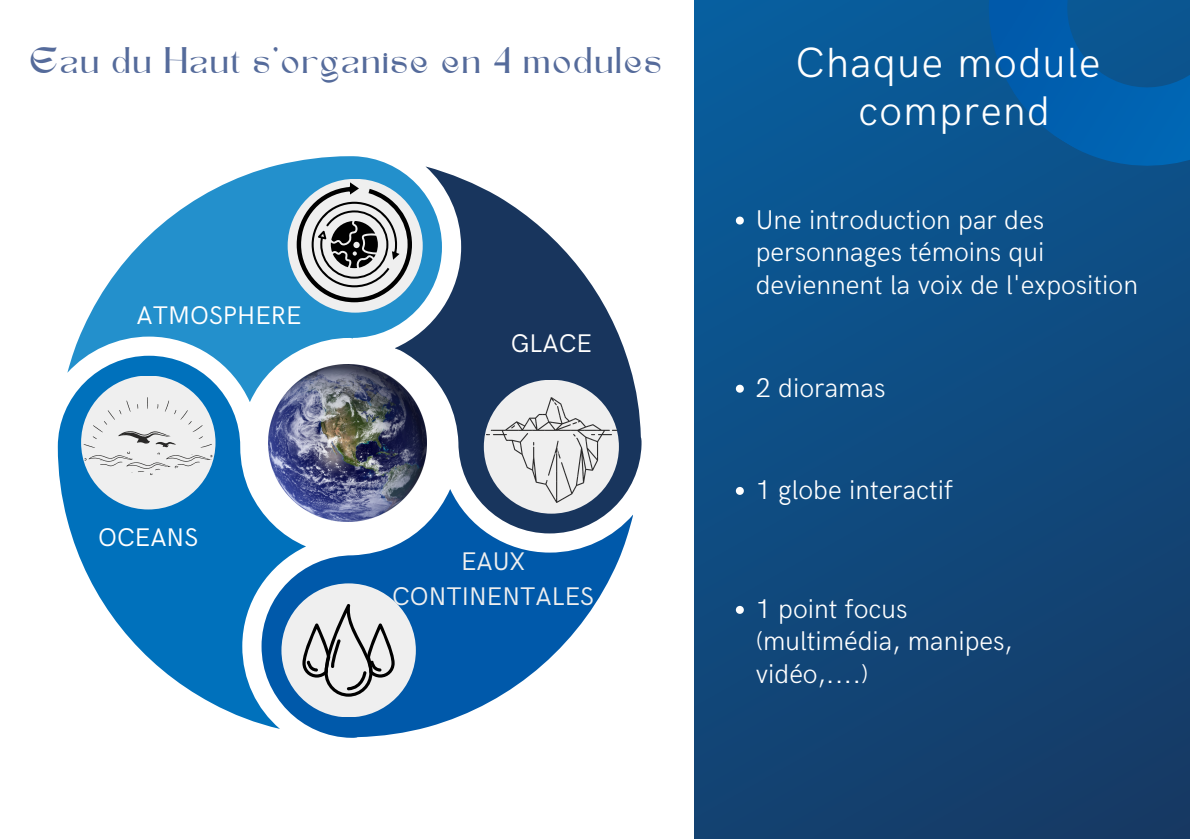
<style>
.page{position:relative;width:1190px;height:839px;background:#fff}
.page>*{position:absolute;margin:0;border:0;box-sizing:border-box;transform-origin:0 0}
.t1{font:300 42.2px "HK Grotesk";letter-spacing:.035em;color:#fff}
.t2{font:300 41.6px "HK Grotesk";letter-spacing:.035em;color:#fff}
.t3{font:37px "SEGO";letter-spacing:.035em;color:#556b9b}
.t4{font:300 27.2px/32.4px "HK Grotesk";color:#fff}
.t5{font:25.6px "HK Grotesk";color:#fff}
.t6{font:25.6px/35.6px "HK Grotesk";color:#efefef;text-align:center}
</style>
<div class="page">
<div style="left:694px;top:0;width:496px;height:838px;background:linear-gradient(to bottom,#085d9c,#153c68)"></div>
<svg style="left:930px;top:0;width:260px;height:225px;background:#075798"></svg>
<svg style="left:58px;top:402px;width:211px;height:322px;fill:#0071bc"></svg>
<svg style="left:426px;top:171px;width:215px;height:318px;fill:#18355d"></svg>
<svg style="left:67px;top:156px;width:375px;height:246px;fill:#2390cc"></svg>
<svg style="left:262px;top:489px;width:371px;height:248px;fill:#0059aa"></svg>
<div style="left:288px;top:179px;width:135px;height:133px;background:#efefef;border-radius:50%"></div>
<div style="left:281px;top:583px;width:135px;height:134px;background:#efefef;border-radius:50%"></div>
<div style="left:81px;top:375px;width:134px;height:134px;background:#efefef;border-radius:50%"></div>
<div style="left:484px;top:379px;width:135px;height:134px;background:#efefef;border-radius:50%"></div>
<img style="left:269px;top:364px;width:157px;height:157px">
<svg style="left:84px;top:397px;width:128px;height:78px"></svg>
<img style="left:486px;top:397px;width:131px;height:105px">
<svg style="left:297px;top:182px;width:115px;height:120px"></svg>
<svg style="left:302px;top:604px;width:93px;height:92px"></svg>
<svg style="left:736px;top:216px;width:8px;height:8px"></svg>
<svg style="left:736px;top:384px;width:8px;height:8px"></svg>
<svg style="left:736px;top:487px;width:8px;height:8px"></svg>
<svg style="left:736px;top:606px;width:8px;height:8px"></svg>
<p class="t3" style="left:31px;top:45px;width:634px">Eau du Haut s'organise en 4 modules</p>
<p class="t1" style="left:795px;top:39px;width:306px">Chaque module</p>
<p class="t2" style="left:858px;top:87px;width:193px">comprend</p>
<p class="t5" style="left:137px;top:301px;width:167px">ATMOSPHERE</p>
<p class="t5" style="left:98px;top:522px;width:101px">OCEANS</p>
<p class="t5" style="left:511px;top:329px;width:83px">GLACE</p>
<p class="t6" style="left:392px;top:544px;width:203px">EAUX<br>CONTINENTALES</p>
<p class="t4" style="left:756px;top:204px;width:384px">Une introduction par des personnages témoins qui deviennent la voix de l'exposition</p>
<p class="t4" style="left:756px;top:372px;width:131px">2 dioramas</p>
<p class="t4" style="left:756px;top:474px;width:199px">1 globe interactif</p>
<p class="t4" style="left:756px;top:593px;width:258px">1 point focus (multimédia, manipes, vidéo,....)</p>
</div>
